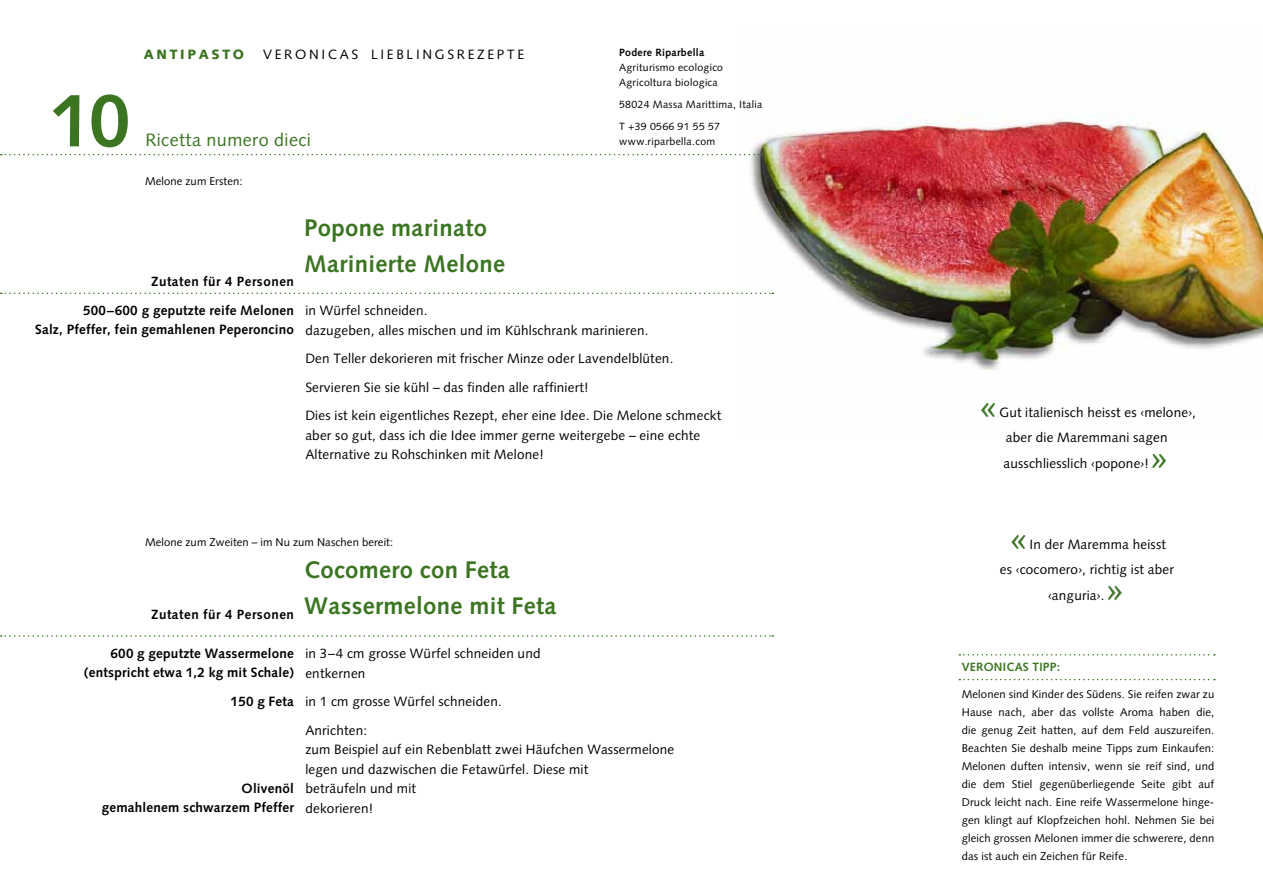
<style>
.page{position:relative;width:1263px;height:893px;background:#fff}
.page>*{position:absolute;margin:0;border:0;box-sizing:border-box;transform-origin:0 0}
.t1{font:700 75px "Syntax";color:#3b7522}
.t2{font:37.5px "Syntax CL";color:#3b7522}
.t3{font:700 24px/36px "Syntax CL";letter-spacing:.015em;color:#3b7522}
.t4{font:18px "Syntax CL";letter-spacing:.025em;color:#3b7522}
.t5{font:13.5px/19.5px "Syntax CL";letter-spacing:.015em;color:#000}
.t6{font:700 13.5px/19.5px "Syntax CL";letter-spacing:.015em;color:#000;text-align:right}
.t7{font:900 13.5px "Syntax CL";letter-spacing:.2em;color:#3b7522}
.t8{font:700 13.35px "Syntax CL";letter-spacing:.04em;color:#000}
.t9{font:700 12px "Syntax CL";letter-spacing:.02em;color:#3b7522}
.t10{font:11.25px/18px "Syntax CL";letter-spacing:.01em;color:#000;text-align:justify}
.t11{font:10.5px/15px "Syntax CL";letter-spacing:.03em;color:#000}
.t12{font:700 10.5px "Syntax CL";letter-spacing:.03em;color:#000}
</style>
<div class="page">
<img style="left:740px;top:113px;width:523px;height:258px">
<svg style="left:1px;top:293px;width:772px;height:1px"></svg>
<svg style="left:1px;top:154px;width:761px;height:1px"></svg>
<svg style="left:1px;top:635px;width:772px;height:2px"></svg>
<svg style="left:959px;top:654px;width:256px;height:2px"></svg>
<svg style="left:959px;top:679px;width:256px;height:1px"></svg>
<h1 class="t1" style="left:50px;top:77px;width:82px">10</h1>
<p class="t7" style="left:144px;top:46px;width:102px">ANTIPASTO</p>
<p class="t5" style="left:263px;top:44px;width:87px">Ver oni cas</p>
<p class="t5" style="left:371px;top:44px;width:20px">Lieblingsreze</p>
<p class="t5" style="left:497px;top:44px;width:20px">pte</p>
<h3 class="t4" style="left:145px;top:129px;width:167px">Ricetta numero dieci</h3>
<p class="t10" style="left:145px;top:173px;width:99px">Melone zum Ersten:</p>
<h3 class="t3" style="left:304px;top:210px;width:203px">Popone marinato<br>Marinierte Melone</h3>
<p class="t12" style="left:619px;top:47px;width:87px">Podere Riparbella</p>
<p class="t11" style="left:619px;top:60px;width:106px">Agriturismo ecologico<br>Agricoltura biologica</p>
<p class="t11" style="left:619px;top:94px;width:145px;line-height:21.8px">58024 Massa Marittima, Italia<br>T +39 0566 91 55 57</p>
<p class="t11" style="left:619px;top:134px;width:98px">www.riparbella.com</p>
<p class="t8" style="left:151px;top:274px;width:144px">Zutaten für 4 Personen</p>
<p class="t6" style="left:35px;top:300px;width:260px">500–600 g geputzte reife Melonen<br>Salz, Pfeffer, fein gemahlenen Peperoncino</p>
<p class="t5" style="left:305px;top:301px;width:345px">in Würfel schneiden.<br>dazugeben, alles mischen und im Kühlschrank marinieren.</p>
<p class="t5" style="left:305px;top:344px;width:417px;line-height:28.5px">Den Teller dekorieren mit frischer Minze oder Lavendelblüten.<br>Servieren Sie sie kühl – das finden alle raffiniert!<br>Dies ist kein eigentliches Rezept, eher eine Idee. Die Melone schmeckt</p>
<p class="t5" style="left:305px;top:425px;width:396px">aber so gut, dass ich die Idee immer gerne weitergebe – eine echte<br>Alternative zu Rohschinken mit Melone!</p>
<p class="t10" style="left:145px;top:533px;width:250px">Melone zum Zweiten – im Nu zum Naschen bereit:</p>
<p class="t8" style="left:151px;top:606px;width:144px">Zutaten für 4 Personen</p>
<p class="t6" style="left:84px;top:643px;width:211px">600 g geputzte Wassermelone (entspricht etwa 1,2 kg mit Schale)</p>
<p class="t6" style="left:231px;top:691px;width:65px">150 g Feta</p>
<p class="t6" style="left:102px;top:778px;width:194px">Olivenöl<br>gemahlenem schwarzem Pfeffer</p>
<h3 class="t3" style="left:304px;top:552px;width:254px">Cocomero con Feta<br>Wassermelone mit Feta</h3>
<p class="t5" style="left:305px;top:644px;width:237px">in 3–4 cm grosse Würfel schneiden und entkernen</p>
<p class="t5" style="left:305px;top:687px;width:198px;line-height:28.5px">in 1 cm grosse Würfel schneiden.<br>Anrichten:</p>
<p class="t5" style="left:305px;top:740px;width:370px">zum Beispiel auf ein Rebenblatt zwei Häufchen Wassermelone legen und dazwischen die Fetawürfel. Diese mit<br>beträufeln und mit<br>dekorieren!</p>
<h2 class="t2" style="left:977px;top:385px;width:22px">«</h2>
<p class="t5" style="left:1003px;top:399px;width:194px;line-height:25.5px;text-indent:-4px">Gut italienisch heisst es ≤melone≥, aber die Maremmani sagen ausschliesslich ≤popone≥!</p>
<h2 class="t2" style="left:1149px;top:436px;width:22px">»</h2>
<h2 class="t2" style="left:1008px;top:517px;width:22px">«</h2>
<p class="t5" style="left:1029px;top:534px;width:138px">In der Maremma heisst</p>
<p class="t5" style="left:1000px;top:560px;width:176px">es ≤cocomero≥, richtig ist aber</p>
<p class="t5" style="left:1048px;top:585px;width:58px">≤anguria≥.</p>
<h2 class="t2" style="left:1105px;top:568px;width:22px">»</h2>
<p class="t9" style="left:962px;top:660px;width:100px">Veronicas Tipp:</p>
<p class="t10" style="left:962px;top:685px;width:254px">Melonen sind Kinder des Südens. Sie reifen zwar zu Hause nach, aber das vollste Aroma haben die, die genug Zeit hatten, auf dem Feld auszureifen.<br>Beachten Sie deshalb meine Tipps zum Einkaufen:<br>Melonen duften intensiv, wenn sie reif sind, und die dem Stiel gegenüberliegende Seite gibt auf Druck leicht nach. Eine reife Wassermelone hinge&shy;gen klingt auf Klopfzeichen hohl. Nehmen Sie bei gleich grossen Melonen immer die schwerere, denn das ist auch ein Zeichen für Reife.</p>
</div>
